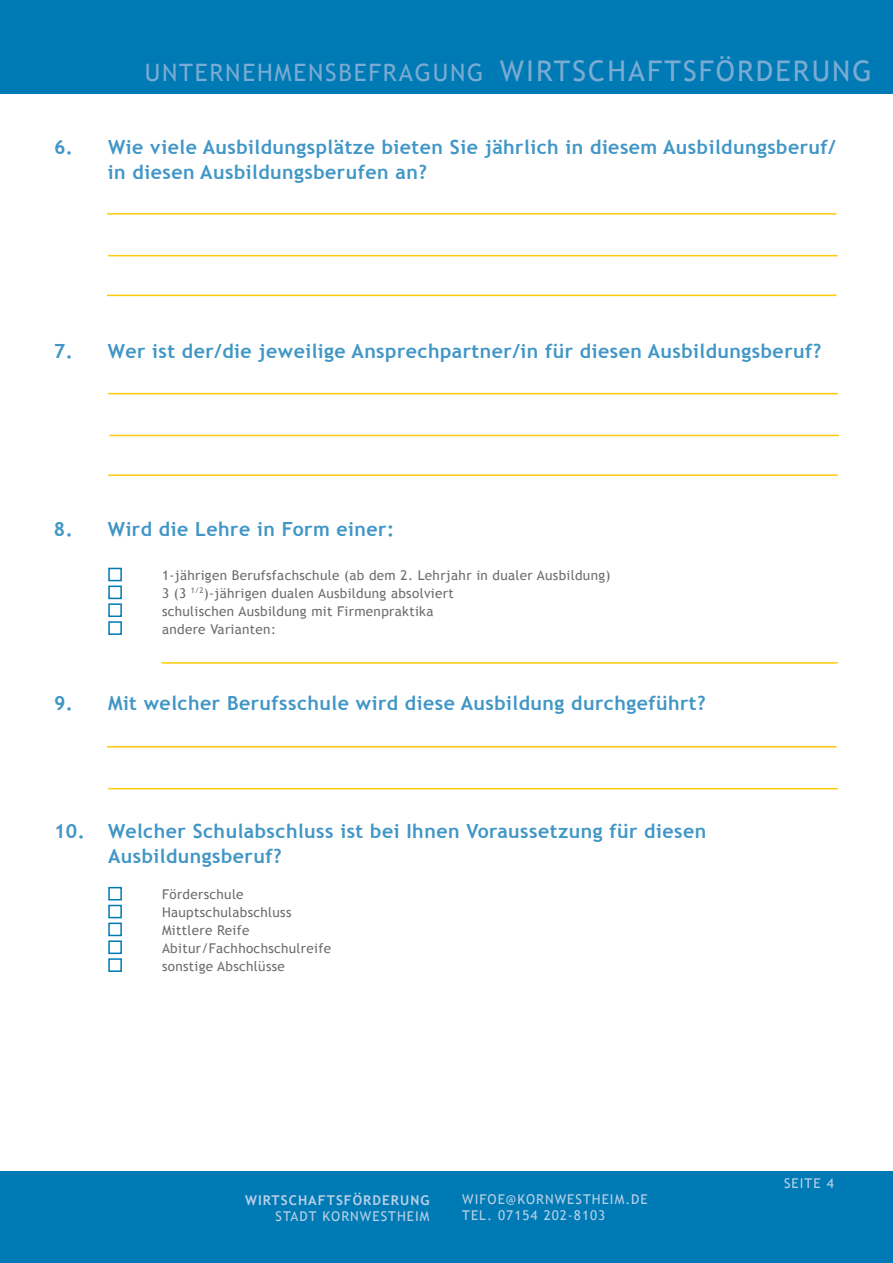
<style>
.page{position:relative;width:893px;height:1263px;background:#fff}
.page>*{position:absolute;margin:0;border:0;box-sizing:border-box;transform-origin:0 0}
.t1{font:24px "Trebuchet MS";letter-spacing:.075em;color:#7aabd3}
.t2{font:700 19.5px/25.5px "Trebuchet MS";letter-spacing:.025em;color:#4096c6}
.t3{font:13.5px/18px "Trebuchet MS";letter-spacing:.025em;color:#6c6d70}
.t4{font:13.5px/16.2px "Trebuchet MS";letter-spacing:.075em;color:#bad0e7}
.t5{font:700 13.5px "Trebuchet MS";letter-spacing:.075em;color:#bad0e7}
.s1{font-size:28.5px}
</style>
<div class="page">
<div style="left:0;top:1172px;width:893px;height:91px;background:#007ab4"></div>
<div style="left:0;top:0;width:893px;height:93px;background:#007ab4"></div>
<div style="left:108px;top:568px;width:14px;height:13px;border:2px solid #007ab4"></div>
<div style="left:108px;top:603px;width:14px;height:14px;border:2px solid #007ab4"></div>
<div style="left:108px;top:585px;width:14px;height:14px;border:2px solid #007ab4"></div>
<div style="left:108px;top:621px;width:14px;height:14px;border:2px solid #007ab4"></div>
<hr style="left:161px;top:662px;width:677px;height:2px;background:#feca0a">
<div style="left:108px;top:887px;width:14px;height:13px;border:2px solid #007ab4"></div>
<div style="left:108px;top:922px;width:14px;height:14px;border:2px solid #007ab4"></div>
<div style="left:108px;top:905px;width:14px;height:13px;border:2px solid #007ab4"></div>
<div style="left:108px;top:940px;width:14px;height:14px;border:2px solid #007ab4"></div>
<div style="left:108px;top:958px;width:14px;height:14px;border:2px solid #007ab4"></div>
<hr style="left:107px;top:213px;width:729px;height:2px;background:#feca0a">
<hr style="left:108px;top:255px;width:730px;height:1px;background:#feca0a">
<hr style="left:107px;top:295px;width:729px;height:1px;background:#feca0a">
<hr style="left:108px;top:393px;width:730px;height:1px;background:#feca0a">
<hr style="left:109px;top:435px;width:730px;height:1px;background:#feca0a">
<hr style="left:108px;top:474px;width:730px;height:2px;background:#feca0a">
<hr style="left:107px;top:746px;width:729px;height:1px;background:#feca0a">
<hr style="left:108px;top:788px;width:730px;height:1px;background:#feca0a">
<p class="t1" style="left:145px;top:59px;width:729px">Unternehmensbefragung <span class="s1">Wirtschaftsförderung</span></p>
<p class="t2" style="left:108px;top:134px;width:729px;text-indent:18px">ie viele Ausbildungsplätze bieten Sie jährlich in diesem Ausbildungsberuf/ in diesen Ausbildungsberufen an?</p>
<p class="t2" style="left:54px;top:134px;width:47px">6. W</p>
<p class="t2" style="left:54px;top:338px;width:47px">7. W</p>
<p class="t2" style="left:125px;top:338px;width:698px">er ist der/die jeweilige Ansprechpartner/in für diesen Ausbildungsberuf?</p>
<p class="t2" style="left:54px;top:516px;width:47px">8. W</p>
<p class="t2" style="left:126px;top:516px;width:270px">ird die Lehre in Form einer:</p>
<p class="t3" style="left:162px;top:566px;width:450px">1-jährigen Berufsfachschule (ab dem 2. Lehrjahr in dualer Ausbildung)<br>3 (3 <sup>1/2</sup>)-jährigen dualen Ausbildung absolviert<br>schulischen Ausbildung mit Firmenpraktika<br>andere Varianten:</p>
<p class="t2" style="left:54px;top:690px;width:653px">9. Mit welcher Berufsschule wird diese Ausbildung durchgeführt?</p>
<p class="t2" style="left:54px;top:818px;width:654px">10. Welcher Schulabschluss ist bei Ihnen Voraussetzung für diesen<br>A</p>
<p class="t2" style="left:121px;top:843px;width:162px">usbildungsberuf?</p>
<p class="t3" style="left:54px;top:885px;width:40px">F</p>
<p class="t3" style="left:169px;top:885px;width:76px">örderschule</p>
<p class="t3" style="left:54px;top:903px;width:40px">H</p>
<p class="t3" style="left:171px;top:903px;width:122px">auptschulabschluss</p>
<p class="t3" style="left:54px;top:921px;width:41px">M</p>
<p class="t3" style="left:172px;top:921px;width:79px">ittlere Reife</p>
<p class="t3" style="left:54px;top:939px;width:40px">A</p>
<p class="t3" style="left:162px;top:939px;width:171px;text-indent:8px">bitur/Fachhochschulreife sonstige Abschlüsse</p>
<p class="t5" style="left:245px;top:1191px;width:186px">wirtschaftsförderung</p>
<p class="t4" style="left:276px;top:1208px;width:155px">stadt kornwestheim</p>
<p class="t4" style="left:462px;top:1191px;width:187px">wifoe@kornwestheim.de tel. 07154 202-8103</p>
<p class="t4" style="left:784px;top:1175px;width:51px">seite 4</p>
</div>
